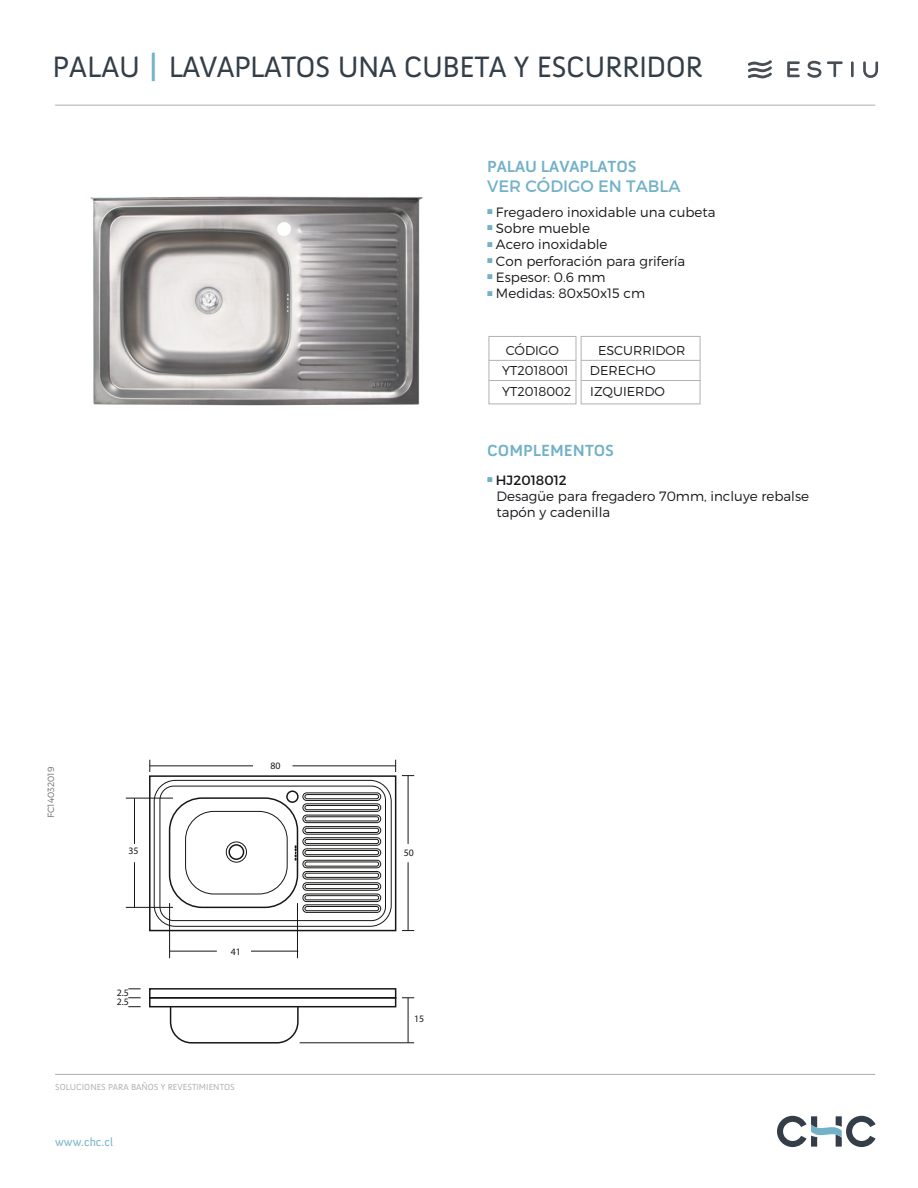
<style>
.page{position:relative;width:918px;height:1188px;background:#fff}
.page>*{position:absolute;margin:0;border:0;box-sizing:border-box;transform-origin:0 0}
.t1{font:30.15px "Anivers SC";letter-spacing:-.02em;color:#343e48}
.t2{font:700 16.5px "Anivers";color:#72b1c8}
.t3{font:16.5px "Montserrat";color:#72b1c8}
.t4{font:300 13.5px/16.2px "Montserrat";color:#1a171c}
.t5{font:13.5px "Montserrat";color:#1a171c}
.t6{font:300 12.9px/20.5px "Montserrat";color:#1a171c}
.t7{font:12px "Anivers";color:#72b1c8}
.t8{font:10.5px/16.4px "Arial";color:#72b1c8;text-align:justify}
.t9{font:9.9px/9.4px "Myriad Pro";color:#181716}
.t10{font:9px "Anivers";color:#b1b2b4}
.t11{font:300 9px "Montserrat";color:#707172}
.s1{font-size:36px;color:#72b1c8}
</style>
<div class="page">
<hr style="left:55px;top:105px;width:820px;height:1px;background:#b1b2b4">
<hr style="left:55px;top:1074px;width:820px;height:1px;background:#b1b2b4">
<div style="left:489px;top:336px;width:87px;height:68px;border:1px solid #b1b2b4"></div>
<hr style="left:489px;top:360px;width:87px;height:1px;background:#b1b2b4">
<hr style="left:489px;top:380px;width:87px;height:1px;background:#b1b2b4">
<div style="left:581px;top:336px;width:119px;height:68px;border:1px solid #b1b2b4"></div>
<hr style="left:581px;top:360px;width:119px;height:1px;background:#b1b2b4">
<hr style="left:581px;top:380px;width:119px;height:1px;background:#b1b2b4">
<svg style="left:777px;top:1116px;width:99px;height:31px"></svg>
<svg style="left:748px;top:60px;width:130px;height:19px"></svg>
<div style="left:149px;top:775px;width:247px;height:156px;border:2px solid #181716"></div>
<div style="left:154px;top:780px;width:238px;height:147px;border:1px solid #181716;border-radius:21px"></div>
<div style="left:160px;top:786px;width:226px;height:135px;border:1px solid #181716;border-radius:14px"></div>
<div style="left:169px;top:797px;width:129px;height:111px;border:2px solid #181716;border-radius:33px"></div>
<div style="left:228px;top:844px;width:16px;height:16px;border:2px solid #181716;border-radius:50%"></div>
<div style="left:226px;top:842px;width:21px;height:20px;border:1px solid #181716;border-radius:50%"></div>
<div style="left:286px;top:790px;width:13px;height:13px;border:2px solid #181716;border-radius:50%"></div>
<div style="left:305px;top:794px;width:74px;height:5px;border:1px solid #181716;border-radius:2px"></div>
<div style="left:303px;top:793px;width:78px;height:8px;border:1px solid #181716;border-radius:4px"></div>
<div style="left:305px;top:805px;width:74px;height:5px;border:1px solid #181716;border-radius:2px"></div>
<div style="left:303px;top:804px;width:78px;height:8px;border:1px solid #181716;border-radius:4px"></div>
<div style="left:305px;top:817px;width:74px;height:4px;border:1px solid #181716;border-radius:2px"></div>
<div style="left:303px;top:815px;width:78px;height:8px;border:1px solid #181716;border-radius:4px"></div>
<div style="left:305px;top:828px;width:74px;height:5px;border:1px solid #181716;border-radius:2px"></div>
<div style="left:303px;top:826px;width:78px;height:8px;border:1px solid #181716;border-radius:4px"></div>
<div style="left:305px;top:839px;width:74px;height:5px;border:1px solid #181716;border-radius:2px"></div>
<div style="left:303px;top:838px;width:78px;height:7px;border:1px solid #181716;border-radius:4px"></div>
<div style="left:305px;top:850px;width:74px;height:5px;border:1px solid #181716;border-radius:2px"></div>
<div style="left:303px;top:849px;width:78px;height:8px;border:1px solid #181716;border-radius:4px"></div>
<div style="left:305px;top:862px;width:74px;height:4px;border:1px solid #181716;border-radius:2px"></div>
<div style="left:303px;top:860px;width:78px;height:8px;border:1px solid #181716;border-radius:4px"></div>
<div style="left:305px;top:873px;width:74px;height:5px;border:1px solid #181716;border-radius:2px"></div>
<div style="left:303px;top:871px;width:78px;height:8px;border:1px solid #181716;border-radius:4px"></div>
<div style="left:305px;top:884px;width:74px;height:5px;border:1px solid #181716;border-radius:2px"></div>
<div style="left:303px;top:883px;width:78px;height:7px;border:1px solid #181716;border-radius:4px"></div>
<div style="left:305px;top:895px;width:74px;height:5px;border:1px solid #181716;border-radius:2px"></div>
<div style="left:303px;top:894px;width:78px;height:8px;border:1px solid #181716;border-radius:4px"></div>
<div style="left:305px;top:906px;width:74px;height:5px;border:1px solid #181716;border-radius:2px"></div>
<div style="left:303px;top:905px;width:78px;height:8px;border:1px solid #181716;border-radius:4px"></div>
<div style="left:185px;top:811px;width:102px;height:83px;border:1px solid #181716;border-radius:28px"></div>
<svg style="left:295px;top:846px;width:1px;height:14px"></svg>
<div style="left:149px;top:988px;width:247px;height:11px;border:2px solid #181716"></div>
<div style="left:149px;top:997px;width:247px;height:10px;border:2px solid #181716"></div>
<svg style="left:169px;top:1005px;width:130px;height:39px"></svg>
<hr style="left:300px;top:1043px;width:114px;height:1px;background:#181716">
<svg style="left:128px;top:998px;width:13px;height:1px"></svg>
<svg style="left:128px;top:1006px;width:13px;height:1px"></svg>
<svg style="left:128px;top:989px;width:13px;height:1px"></svg>
<hr style="left:408px;top:998px;width:1px;height:45px;background:#181716">
<svg style="left:402px;top:775px;width:12px;height:1px"></svg>
<hr style="left:408px;top:776px;width:1px;height:68px;background:#181716">
<hr style="left:134px;top:798px;width:1px;height:46px;background:#181716">
<hr style="left:169px;top:903px;width:1px;height:55px;background:#181716">
<hr style="left:297px;top:903px;width:1px;height:55px;background:#181716">
<hr style="left:408px;top:862px;width:1px;height:69px;background:#181716">
<hr style="left:134px;top:862px;width:1px;height:45px;background:#181716">
<hr style="left:292px;top:766px;width:104px;height:1px;background:#181716">
<hr style="left:150px;top:766px;width:103px;height:1px;background:#181716">
<hr style="left:126px;top:798px;width:47px;height:1px;background:#181716">
<hr style="left:126px;top:907px;width:47px;height:1px;background:#181716">
<hr style="left:170px;top:951px;width:47px;height:1px;background:#181716">
<hr style="left:251px;top:951px;width:47px;height:1px;background:#181716">
<img style="left:90px;top:196px;width:333px;height:210px">
<h1 class="t1" style="left:53px;top:50px;width:652px">PALAU <span class="s1">|</span> LAVAPLATOS UNA CUBETA Y ESCURRIDOR</h1>
<p class="t2" style="left:487px;top:158px;width:151px">PALAU LAVAPLATOS</p>
<p class="t3" style="left:487px;top:176px;width:195px">VER CÓDIGO EN TABLA</p>
<p class="t4" style="left:496px;top:204px;width:221px">Fregadero inoxidable una cubeta<br>Sobre mueble<br>Acero inoxidable<br>Con perforación para grifería<br>Espesor: 0.6 mm<br>Medidas: 80x50x15 cm</p>
<p class="t8" style="left:487px;top:202px;width:8px">■ ■ ■ ■ ■ ■</p>
<p class="t6" style="left:502px;top:340px;width:71px">CÓDIGO<br>YT2018001<br>YT2018002</p>
<p class="t6" style="left:590px;top:340px;width:97px;text-indent:8px">ESCURRIDOR<br>DERECHO<br>IZQUIERDO</p>
<p class="t2" style="left:487px;top:441px;width:129px">COMPLEMENTOS</p>
<p class="t5" style="left:496px;top:472px;width:72px">HJ2018012</p>
<p class="t8" style="left:487px;top:471px;width:8px">■</p>
<p class="t11" style="left:45px;top:818px;width:52px;rotate:-90deg">FC14032019</p>
<p class="t9" style="left:128px;top:845px;width:12px">35</p>
<p class="t9" style="left:270px;top:760px;width:12px">80</p>
<p class="t9" style="left:117px;top:988px;width:14px">2.5<br>2.5</p>
<p class="t9" style="left:231px;top:947px;width:12px">41</p>
<p class="t10" style="left:55px;top:1082px;width:181px">SOLUCIONES PARA BAÑOS Y REVESTIMIENTOS</p>
<p class="t7" style="left:55px;top:1135px;width:59px">www.chc.cl</p>
<p class="t4" style="left:496px;top:488px;width:314px">Desagüe para fregadero 70mm, incluye rebalse tapón y cadenilla</p>
<p class="t9" style="left:404px;top:848px;width:12px">50</p>
<p class="t9" style="left:414px;top:1014px;width:12px">15</p>
</div>
